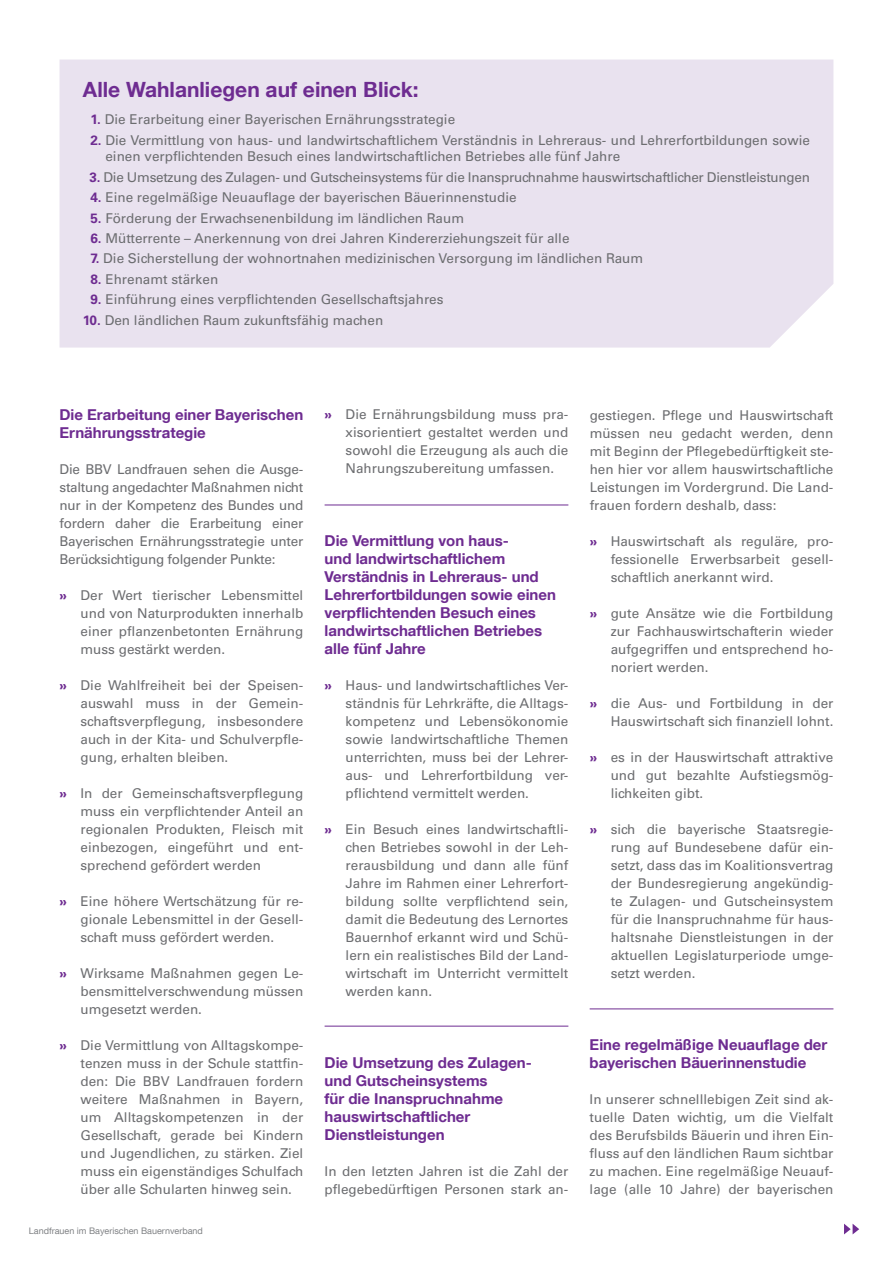
<style>
.page{position:relative;width:893px;height:1263px;background:#fff}
.page>*{position:absolute;margin:0;border:0;box-sizing:border-box;transform-origin:0 0}
.t1{font:700 21px "Helvetica Neue LT Com";color:#6e2c91}
.t2{font:700 15px/18px "Helvetica Neue LT Com";color:#6e2c91}
.t3{font:13.5px/18px "Univers LT Pro 55 Roman";color:#6c6d70;text-align:justify}
.t4{font:13.5px "Univers LT Pro 55 Roman";letter-spacing:-.02em;color:#6c6d70}
.t5{font:9px "Helvetica Neue LT Com";color:#808285}
.s1{font-family:"Univers LT Pro 65";font-weight:700;color:#6e2c91}
</style>
<div class="page">
<div style="left:60px;top:60px;width:773px;height:288px;background:#e9e2ef"></div>
<svg style="left:844px;top:1224px;width:15px;height:10px"></svg>
<hr style="left:325px;top:505px;width:243px;height:1px;background:#6e2c91">
<hr style="left:325px;top:1026px;width:243px;height:1px;background:#6e2c91">
<hr style="left:590px;top:1008px;width:243px;height:1px;background:#6e2c91">
<h1 class="t1" style="left:83px;top:77px;width:337px">Alle Wahlanliegen auf einen Blick:</h1>
<p class="t3" style="left:90px;top:110px;width:366px"><span class="s1">1.</span> Die Erarbeitung einer Bayerischen Ernährungsstrategie</p>
<p class="t3" style="left:105px;top:131px;width:706px;line-height:16.2px;text-indent:-15px"><span class="s1">2.</span> Die Vermittlung von haus- und landwirtschaftlichem Verständnis in Lehreraus- und Lehrerfortbildungen sowie einen verpflichtenden Besuch eines landwirtschaftlichen Betriebes alle fünf Jahre</p>
<p class="t4" style="left:90px;top:167px;width:722px"><span class="s1">3.</span> Die Umsetzung des Zulagen- und Gutscheinsystems für die Inanspruchnahme hauswirtschaftlicher Dienstleistungen</p>
<p class="t3" style="left:90px;top:188px;width:428px"><span class="s1">4.</span> Eine regelmäßige Neuauflage der bayerischen Bäuerinnenstudie</p>
<p class="t3" style="left:90px;top:208px;width:375px"><span class="s1">5.</span> Förderung der Erwachsenenbildung im ländlichen Raum</p>
<p class="t3" style="left:90px;top:229px;width:481px"><span class="s1">6.</span> Mütterrente – Anerkennung von drei Jahren Kindererziehungszeit für alle</p>
<p class="t3" style="left:90px;top:249px;width:554px"><span class="s1">7.</span> Die Sicherstellung der wohnortnahen medizinischen Versorgung im ländlichen Raum</p>
<p class="t3" style="left:90px;top:269px;width:129px"><span class="s1">8.</span> Ehrenamt stärken</p>
<p class="t3" style="left:90px;top:290px;width:355px"><span class="s1">9.</span> Einführung eines verpflichtenden Gesellschaftsjahres</p>
<p class="t3" style="left:83px;top:310px;width:302px"><span class="s1">10.</span> Den ländlichen Raum zukunftsfähig machen</p>
<p class="t2" style="left:60px;top:405px;width:245px">Die Erarbeitung einer Bayerischen<br>Ernährungsstrategie</p>
<p class="t3" style="left:60px;top:459px;width:245px">Die BBV Landfrauen sehen die Ausge&shy;staltung angedachter Maßnahmen nicht nur in der Kompetenz des Bundes und fordern daher die Erarbeitung einer Bayerischen Ernährungsstrategie unter Berücksichtigung folgender Punkte:</p>
<p class="t3" style="left:81px;top:585px;width:224px;text-indent:-21px"><span class="s1">»</span> Der Wert tierischer Lebensmittel und von Naturprodukten innerhalb einer pflanzenbetonten Ernährung muss gestärkt werden.</p>
<p class="t3" style="left:81px;top:675px;width:224px;text-indent:-21px"><span class="s1">»</span> Die Wahlfreiheit bei der Speisen&shy;auswahl muss in der Gemein&shy;schaftsverpflegung, insbesondere auch in der Kita- und Schulverpfle&shy;gung, erhalten bleiben.</p>
<p class="t3" style="left:81px;top:783px;width:224px;text-indent:-21px"><span class="s1">»</span> In der Gemeinschaftsverpflegung muss ein verpflichtender Anteil an regionalen Produkten, Fleisch mit einbezogen, eingeführt und ent&shy;sprechend gefördert werden</p>
<p class="t3" style="left:81px;top:891px;width:224px;text-indent:-21px"><span class="s1">»</span> Eine höhere Wertschätzung für re&shy;gionale Lebensmittel in der Gesell&shy;schaft muss gefördert werden.</p>
<p class="t3" style="left:81px;top:963px;width:224px;text-indent:-21px"><span class="s1">»</span> Wirksame Maßnahmen gegen Le&shy;bensmittelverschwendung müssen umgesetzt werden.</p>
<p class="t3" style="left:81px;top:1035px;width:224px;text-indent:-21px"><span class="s1">»</span> Die Vermittlung von Alltagskompe&shy;tenzen muss in der Schule stattfin&shy;den: Die BBV Landfrauen fordern weitere Maßnahmen in Bayern, um Alltagskompetenzen in der Gesellschaft, gerade bei Kindern und Jugendlichen, zu stärken. Ziel muss ein eigenständiges Schulfach über alle Schularten hinweg sein.</p>
<p class="t5" style="left:29px;top:1226px;width:176px">Landfrauen im Bayerischen Bauernverband</p>
<p class="t3" style="left:346px;top:405px;width:224px;text-indent:-21px"><span class="s1">»</span> Die Ernährungsbildung muss pra&shy;xisorientiert gestaltet werden und sowohl die Erzeugung als auch die Nahrungszubereitung umfassen.</p>
<p class="t2" style="left:325px;top:531px;width:233px">Die Vermittlung von haus-<br>und landwirtschaftlichem<br>Verständnis in Lehreraus- und<br>Lehrerfortbildungen sowie einen verpflichtenden Besuch eines landwirtschaftlichen Betriebes alle fünf Jahre</p>
<p class="t3" style="left:346px;top:675px;width:224px;text-indent:-21px"><span class="s1">»</span> Haus- und landwirtschaftliches Ver&shy;ständnis für Lehrkräfte, die Alltags&shy;kompetenz und Lebensökonomie sowie landwirtschaftliche Themen unterrichten, muss bei der Lehrer&shy;aus- und Lehrerfortbildung ver&shy;pflichtend vermittelt werden.</p>
<p class="t3" style="left:346px;top:819px;width:224px;text-indent:-21px"><span class="s1">»</span> Ein Besuch eines landwirtschaftli&shy;chen Betriebes sowohl in der Leh&shy;rerausbildung und dann alle fünf Jahre im Rahmen einer Lehrerfort&shy;bildung sollte verpflichtend sein, damit die Bedeutung des Lernortes Bauernhof erkannt wird und Schü&shy;lern ein realistisches Bild der Land&shy;wirtschaft im Unterricht vermittelt werden kann.</p>
<p class="t2" style="left:325px;top:1053px;width:209px">Die Umsetzung des Zulagen&shy;und Gutscheinsystems<br>für die Inanspruchnahme hauswirtschaftlicher<br>Dienstleistungen</p>
<p class="t3" style="left:325px;top:1161px;width:245px">In den letzten Jahren ist die Zahl der pflegebedürftigen Personen stark an-</p>
<p class="t3" style="left:590px;top:405px;width:245px">gestiegen. Pflege und Hauswirtschaft müssen neu gedacht werden, denn mit Beginn der Pflegebedürftigkeit ste&shy;hen hier vor allem hauswirtschaftliche Leistungen im Vordergrund. Die Land&shy;frauen fordern deshalb, dass:</p>
<p class="t3" style="left:611px;top:531px;width:224px;text-indent:-21px"><span class="s1">»</span> Hauswirtschaft als reguläre, pro&shy;fessionelle Erwerbsarbeit gesell&shy;schaftlich anerkannt wird.</p>
<p class="t3" style="left:611px;top:603px;width:224px;text-indent:-21px"><span class="s1">»</span> gute Ansätze wie die Fortbildung zur Fachhauswirtschafterin wieder aufgegriffen und entsprechend ho&shy;noriert werden.</p>
<p class="t3" style="left:590px;top:693px;width:245px;text-align:right"><span class="s1">»</span> die Aus- und Fortbildung in der<br>Hauswirtschaft sich finanziell lohnt.</p>
<p class="t3" style="left:611px;top:747px;width:224px;text-indent:-21px"><span class="s1">»</span> es in der Hauswirtschaft attraktive und gut bezahlte Aufstiegsmög&shy;lichkeiten gibt.</p>
<p class="t3" style="left:611px;top:819px;width:224px;text-indent:-21px"><span class="s1">»</span> sich die bayerische Staatsregie&shy;rung auf Bundesebene dafür ein&shy;setzt, dass das im Koalitionsvertrag der Bundesregierung angekündig&shy;te Zulagen- und Gutscheinsystem für die Inanspruchnahme für haus&shy;haltsnahe Dienstleistungen in der aktuellen Legislaturperiode umge&shy;setzt werden.</p>
<p class="t2" style="left:590px;top:1035px;width:239px">Eine regelmäßige Neuauflage der bayerischen Bäuerinnenstudie</p>
<p class="t3" style="left:590px;top:1089px;width:245px">In unserer schnelllebigen Zeit sind ak&shy;tuelle Daten wichtig, um die Vielfalt des Berufsbilds Bäuerin und ihren Ein&shy;fluss auf den ländlichen Raum sichtbar zu machen. Eine regelmäßige Neuauf&shy;lage (alle 10 Jahre) der bayerischen</p>
</div>
